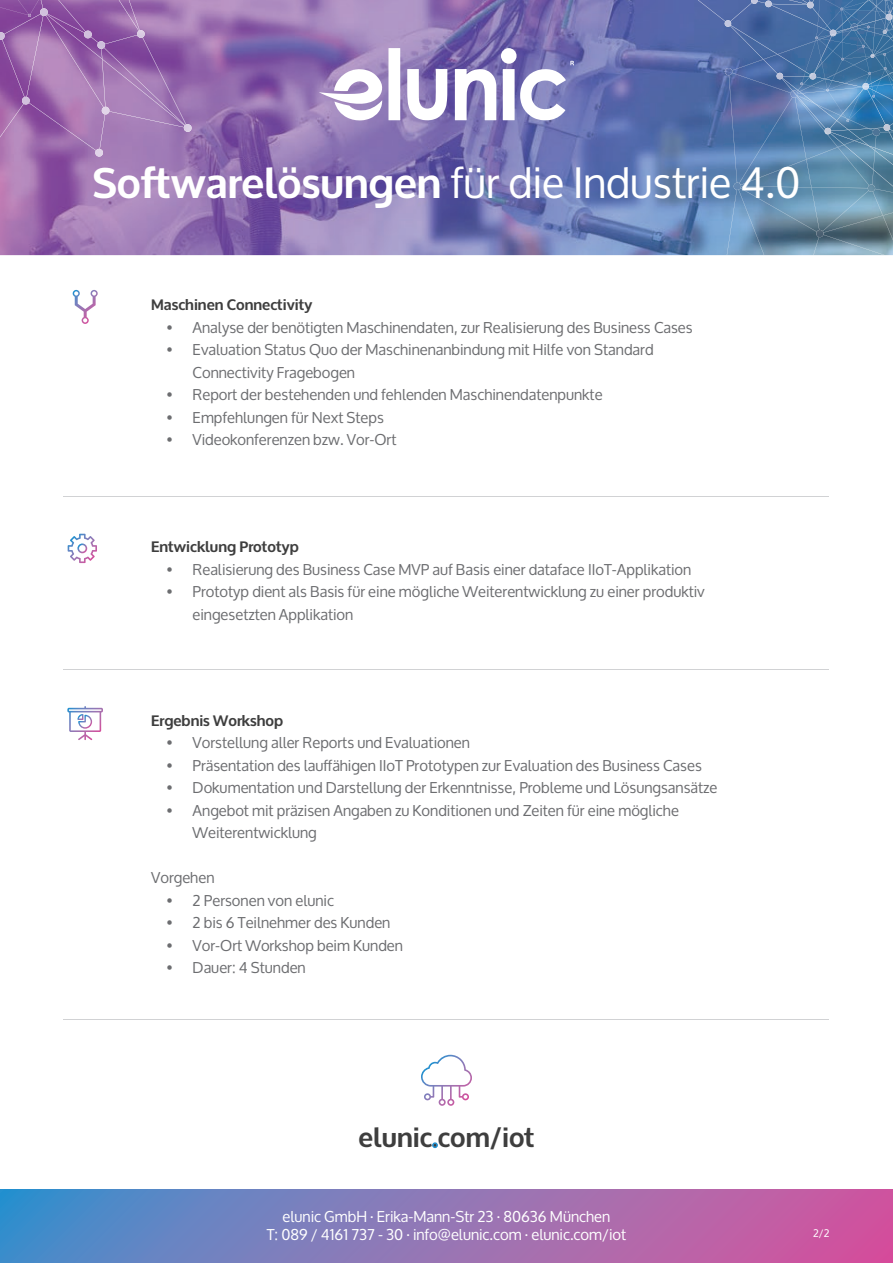
<style>
.page{position:relative;width:893px;height:1263px;background:#fff}
.page>*{position:absolute;margin:0;border:0;box-sizing:border-box;transform-origin:0 0}
.t1{font:42px "Oxygen";color:#fff}
.t2{font:700 27px "Oxygen";color:#3e3e3e}
.t3{font:15px/22.5px "Oxygen";color:#6c6d70}
.t4{font:15px/18px "Oxygen";color:#fff;text-align:center}
.t5{font:700 15px "Oxygen";color:#3e3e3e}
.t6{font:10.5px "Oxygen";color:#fff}
.s1{font-weight:700}
</style>
<div class="page">
<svg style="left:0;top:1189px;width:893px;height:74px;background:#8f74b4"></svg>
<img style="left:0;top:0;width:893px;height:255px">
<img style="left:730px;top:3px;width:21px;height:18px">
<img style="left:698px;top:0;width:27px;height:22px">
<img style="left:731px;top:25px;width:20px;height:48px">
<img style="left:830px;top:155px;width:63px;height:31px">
<img style="left:876px;top:140px;width:17px;height:15px">
<img style="left:873px;top:104px;width:12px;height:14px">
<svg style="left:724px;top:20px;width:7px;height:7px"></svg>
<img style="left:727px;top:190px;width:37px;height:65px">
<img style="left:740px;top:188px;width:76px;height:44px">
<img style="left:729px;top:75px;width:8px;height:108px">
<img style="left:739px;top:97px;width:53px;height:86px">
<img style="left:732px;top:73px;width:19px;height:20px">
<img style="left:732px;top:28px;width:19px;height:43px">
<img style="left:819px;top:104px;width:49px;height:29px">
<svg style="left:824px;top:128px;width:7px;height:5px"></svg>
<img style="left:795px;top:104px;width:24px;height:126px">
<img style="left:741px;top:186px;width:127px;height:2px">
<img style="left:741px;top:133px;width:131px;height:52px">
<svg style="left:854px;top:139px;width:6px;height:3px"></svg>
<img style="left:872px;top:140px;width:4px;height:45px">
<img style="left:813px;top:237px;width:6px;height:18px">
<img style="left:823px;top:235px;width:62px;height:20px">
<img style="left:823px;top:190px;width:46px;height:22px">
<img style="left:823px;top:212px;width:50px;height:21px">
<img style="left:875px;top:189px;width:18px;height:2px">
<img style="left:873px;top:191px;width:20px;height:49px">
<svg style="left:868px;top:185px;width:7px;height:7px"></svg>
<svg style="left:733px;top:183px;width:8px;height:7px"></svg>
<svg style="left:724px;top:68px;width:8px;height:7px"></svg>
<svg style="left:816px;top:230px;width:8px;height:7px"></svg>
<img style="left:828px;top:104px;width:19px;height:16px">
<img style="left:849px;top:104px;width:24px;height:16px">
<img style="left:874px;top:104px;width:19px;height:13px">
<svg style="left:841px;top:113px;width:9px;height:9px"></svg>
<svg style="left:868px;top:118px;width:25px;height:22px"></svg>
<svg style="left:751px;top:0;width:142px;height:104px;background:#4d77a9"></svg>
<img style="left:2px;top:40px;width:23px;height:57px">
<img style="left:0;top:104px;width:24px;height:33px">
<img style="left:27px;top:16px;width:16px;height:81px">
<img style="left:29px;top:103px;width:67px;height:48px">
<img style="left:4px;top:14px;width:37px;height:20px">
<img style="left:58px;top:0;width:28px;height:14px">
<img style="left:47px;top:14px;width:138px;height:112px">
<img style="left:100px;top:114px;width:5px;height:35px">
<img style="left:109px;top:125px;width:75px;height:2px">
<img style="left:101px;top:49px;width:3px;height:58px">
<img style="left:105px;top:35px;width:32px;height:9px">
<img style="left:104px;top:48px;width:38px;height:77px">
<img style="left:139px;top:0;width:1px;height:30px">
<img style="left:142px;top:37px;width:44px;height:88px">
<img style="left:119px;top:0;width:20px;height:31px">
<svg style="left:101px;top:107px;width:9px;height:7px"></svg>
<svg style="left:21px;top:97px;width:9px;height:8px"></svg>
<svg style="left:84px;top:31px;width:21px;height:18px"></svg>
<svg style="left:0;top:32px;width:5px;height:9px"></svg>
<svg style="left:40px;top:0;width:8px;height:16px"></svg>
<svg style="left:95px;top:149px;width:9px;height:8px"></svg>
<svg style="left:184px;top:124px;width:8px;height:8px"></svg>
<svg style="left:137px;top:30px;width:8px;height:8px"></svg>
<img style="left:18px;top:0;width:21px;height:14px">
<img style="left:0;top:7px;width:28px;height:8px">
<svg style="left:455px;top:69px;width:41px;height:51px"></svg>
<svg style="left:407px;top:69px;width:40px;height:51px"></svg>
<svg style="left:388px;top:48px;width:12px;height:72px"></svg>
<svg style="left:319px;top:69px;width:63px;height:52px"></svg>
<div style="left:501px;top:48px;width:16px;height:16px;background:#fff;border-radius:50%"></div>
<svg style="left:503px;top:61px;width:71px;height:59px"></svg>
<hr style="left:64px;top:496px;width:765px;height:1px;background:#d1d2d4">
<hr style="left:64px;top:669px;width:765px;height:1px;background:#d1d2d4">
<svg style="left:432px;top:1142px;width:6px;height:6px"></svg>
<svg style="left:68px;top:534px;width:29px;height:29px"></svg>
<svg style="left:73px;top:290px;width:25px;height:34px"></svg>
<svg style="left:67px;top:706px;width:36px;height:34px"></svg>
<hr style="left:64px;top:1019px;width:765px;height:1px;background:#d1d2d4">
<svg style="left:421px;top:1055px;width:51px;height:51px"></svg>
<h1 class="t1" style="left:92px;top:159px;width:709px"><span class="s1">Softwarelösungen</span> für die Industrie 4.0</h1>
<p class="t5" style="left:151px;top:296px;width:163px">Maschinen Connectivity</p>
<p class="t3" style="left:166px;top:316px;width:528px">• Analyse der benötigten Maschinendaten, zur Realisierung des Business Cases</p>
<p class="t3" style="left:193px;top:339px;width:462px;text-indent:-26px">• Evaluation Status Quo der Maschinenanbindung mit Hilfe von Standard<br>Connectivity Fragebogen</p>
<p class="t3" style="left:166px;top:384px;width:438px">• Report der bestehenden und fehlenden Maschinendatenpunkte</p>
<p class="t3" style="left:166px;top:406px;width:219px">• Empfehlungen für Next Steps</p>
<p class="t3" style="left:166px;top:429px;width:232px">• Videokonferenzen bzw. Vor-Ort</p>
<p class="t5" style="left:151px;top:538px;width:149px">Entwicklung Prototyp</p>
<p class="t3" style="left:166px;top:558px;width:526px">• Realisierung des Business Case MVP auf Basis einer dataface IIoT-Applikation</p>
<p class="t3" style="left:193px;top:581px;width:514px;text-indent:-26px">• Prototyp dient als Basis für eine mögliche Weiterentwicklung zu einer produktiv eingesetzten Applikation</p>
<p class="t5" style="left:151px;top:711px;width:134px">Ergebnis Workshop</p>
<p class="t3" style="left:166px;top:732px;width:305px">• Vorstellung aller Reports und Evaluationen</p>
<p class="t3" style="left:166px;top:754px;width:537px">• Präsentation des lauffähigen IIoT Prototypen zur Evaluation des Business Cases</p>
<p class="t3" style="left:166px;top:777px;width:552px">• Dokumentation und Darstellung der Erkenntnisse, Probleme und Lösungsansätze</p>
<p class="t3" style="left:193px;top:799px;width:488px;text-indent:-26px">• Angebot mit präzisen Angaben zu Konditionen und Zeiten für eine mögliche<br>Weiterentwicklung</p>
<p class="t3" style="left:151px;top:867px;width:65px">Vorgehen</p>
<p class="t3" style="left:166px;top:889px;width:169px">• 2 Personen von elunic</p>
<p class="t3" style="left:166px;top:912px;width:226px">• 2 bis 6 Teilnehmer des Kunden</p>
<p class="t3" style="left:166px;top:934px;width:238px">• Vor-Ort Workshop beim Kunden</p>
<p class="t3" style="left:166px;top:957px;width:141px">• Dauer: 4 Stunden</p>
<h2 class="t2" style="left:359px;top:1121px;width:178px">elunic.com/iot</h2>
<p class="t4" style="left:267px;top:1208px;width:361px">elunic GmbH · Erika-Mann-Str 23 · 80636 München<br>T: 089 / 4161 737 - 30 · info@elunic.com · elunic.com/iot</p>
<p class="t6" style="left:813px;top:1228px;width:18px">2/2</p>
</div>
